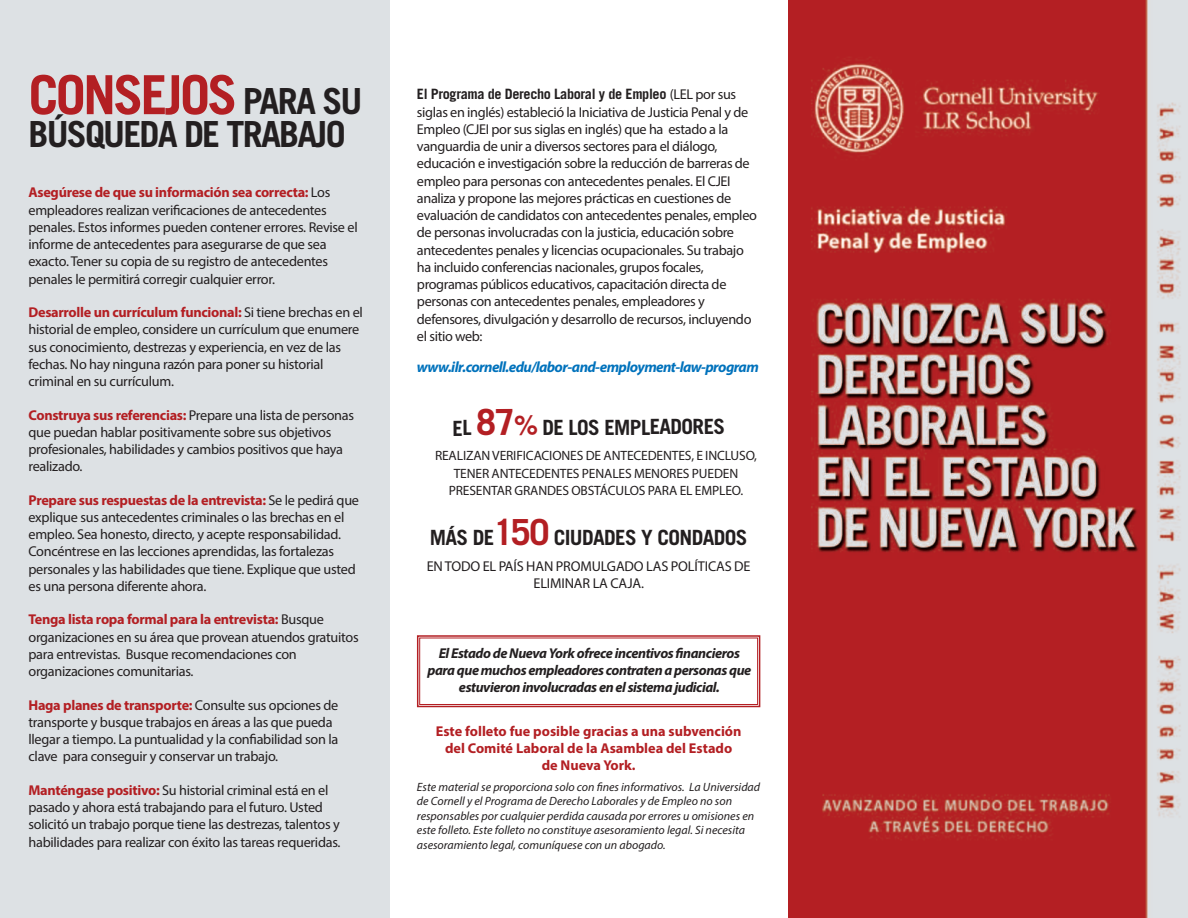
<style>
.page{position:relative;width:1188px;height:918px;background:#fff}
.page>*{position:absolute;margin:0;border:0;box-sizing:border-box;transform-origin:0 0}
.t1{font:700 54px "Trade Gothic";letter-spacing:-.05em;color:#b31f23}
.t2{font:700 36px "Trade Gothic";letter-spacing:-.05em;color:#231f20}
.t3{font:700 21px "Trade Gothic";letter-spacing:-.03em;color:#231f20}
.t4{font:italic 700 15px "Myriad Pro";letter-spacing:-.04em;color:#0072bc}
.t5{font:14.25px/17.2px "Myriad Pro";letter-spacing:-.02em;color:#231f20}
.t6{font:italic 700 14.25px/17.1px "Myriad Pro";letter-spacing:-.03em;color:#231f20;text-align:center}
.t7{font:700 14.25px/17.1px "Myriad Pro";color:#b31f23;text-align:center}
.t8{font:700 14.25px "Trade Gothic";letter-spacing:-.025em;color:#231f20}
.t9{font:13.5px/17.2px "Myriad Pro";letter-spacing:-.01em;color:#231f20;text-align:center}
.t10{font:italic 12px/14.4px "Myriad Pro";color:#231f20}
.s1{font-size:36px;color:#231f20}
.s2{font-weight:700;color:#b31f23}
.s3{font-family:"Myriad Pro";font-weight:400}
.s4{font-size:36px;color:#b31f23}
.s5{font-size:27px;color:#b31f23}
</style>
<div class="page">
<div style="left:0;top:0;width:390px;height:918px;background:#dde1e4"></div>
<img style="left:788px;top:0;width:400px;height:918px">
<div style="left:417px;top:635px;width:343px;height:72px;border:2px solid #b31f23"></div>
<div style="left:419px;top:638px;width:339px;height:67px;border:1px solid #b31f23"></div>
<h1 class="t1" style="left:28px;top:75px;width:336px">CONSEJOS <span class="s1">PARA SU</span></h1>
<h2 class="t2" style="left:28px;top:121px;width:319px">BÚSQUEDA DE TRABAJO</h2>
<p class="t5" style="left:28px;top:185px;width:331px"><span class="s2">Asegúrese de que su información sea correcta:</span> los empleadores realizan verificaciones de antecedentes penales. estos informes pueden contener errores. revise el informe de antecedentes para asegurarse de que sea exacto. tener su copia de su registro de antecedentes penales le permitirá corregir cualquier error.</p>
<p class="t5" style="left:28px;top:305px;width:336px"><span class="s2">Desarrolle un currículum funcional:</span> si tiene brechas en el historial de empleo, considere un currículum que enumere sus conocimiento, destrezas y experiencia, en vez de las fechas. no hay ninguna razón para poner su historial criminal en su currículum.</p>
<p class="t5" style="left:28px;top:407px;width:327px"><span class="s2">Construya sus referencias:</span> prepare una lista de personas que puedan hablar positivamente sobre sus objetivos profesionales, habilidades y cambios positivos que haya realizado.</p>
<p class="t5" style="left:28px;top:492px;width:332px"><span class="s2">Prepare sus respuestas de la entrevista:</span> se le pedirá que explique sus antecedentes criminales o las brechas en el empleo. sea honesto, directo, y acepte responsabilidad. concéntrese en las lecciones aprendidas, las fortalezas personales y las habilidades que tiene. explique que usted es una persona diferente ahora.</p>
<p class="t5" style="left:28px;top:612px;width:332px"><span class="s2">Tenga lista ropa formal para la entrevista:</span> busque organizaciones en su área que provean atuendos gratuitos para entrevistas. busque recomendaciones con organizaciones comunitarias.</p>
<p class="t5" style="left:28px;top:697px;width:311px"><span class="s2">Haga planes de transporte:</span> consulte sus opciones de transporte y busque trabajos en áreas a las que pueda llegar a tiempo. la puntualidad y la confiabilidad son la clave para conseguir y conservar un trabajo.</p>
<p class="t5" style="left:28px;top:783px;width:314px"><span class="s2">Manténgase positivo:</span> su historial criminal está en el pasado y ahora está trabajando para el futuro. usted solicitó un trabajo porque tiene las destrezas, talentos y habilidades para realizar con éxito las tareas requeridas.</p>
<p class="t8" style="left:417px;top:89px;width:321px">El Programa de Derecho Laboral y de Empleo <span class="s3">(lel por sus</span></p>
<p class="t5" style="left:417px;top:104px;width:341px">siglas en inglés) estableció la iniciativa de justicia penal y de empleo (cjei por sus siglas en inglés) que ha estado a la vanguardia de unir a diversos sectores para el diálogo, educación e investigación sobre la reducción de barreras de empleo para personas con antecedentes penales. el cjei analiza y propone las mejores prácticas en cuestiones de evaluación de candidatos con antecedentes penales, empleo de personas involucradas con la justicia, educación sobre antecedentes penales y licencias ocupacionales. su trabajo ha incluido conferencias nacionales, grupos focales, programas públicos educativos, capacitación directa de personas con antecedentes penales, empleadores y defensores, divulgación y desarrollo de recursos, incluyendo el sitio web:</p>
<p class="t4" style="left:417px;top:361px;width:343px">www.ilr.cornell.edu/labor-and-employment-law-program</p>
<h3 class="t3" style="left:452px;top:419px;width:274px">EL <span class="s4">87</span><span class="s5">%</span> DE LOS EMPLEADORES</h3>
<p class="t9" style="left:435px;top:448px;width:324px">realizanverificaciones de antecedentes, e incluso, tener antecedentes penales menores pueden presentar grandes obstáculos para el empleo.</p>
<h3 class="t3" style="left:430px;top:530px;width:319px">MÁS DE<span class="s4">150</span> CIUDADES Y CONDADOS</h3>
<p class="t5" style="left:427px;top:558px;width:325px;text-align:center">entodo el país han promulgado las políticas de eliminar la caja.</p>
<p class="t6" style="left:427px;top:645px;width:325px">ElEstadodeNuevaYorkofreceincentivosfinancieros paraquemuchosempleadores contratenapersonasque estuvieroninvolucradasenel sistemajudicial.</p>
<p class="t7" style="left:436px;top:724px;width:307px">Este folleto fue posible gracias a una subvención del Comité Laboral de la Asamblea del Estado de Nueva York.</p>
<p class="t10" style="left:417px;top:781px;width:345px">Este material se proporciona solo con fines informativos. La Universidad de Cornell y el Programa de Derecho Laborales y de Empleo no son responsables por cualquier perdida causada por errores u omisiones en este folleto. Este folleto no constituye asesoramiento legal. Si necesita asesoramiento legal, comuníquese con un abogado.</p>
</div>
